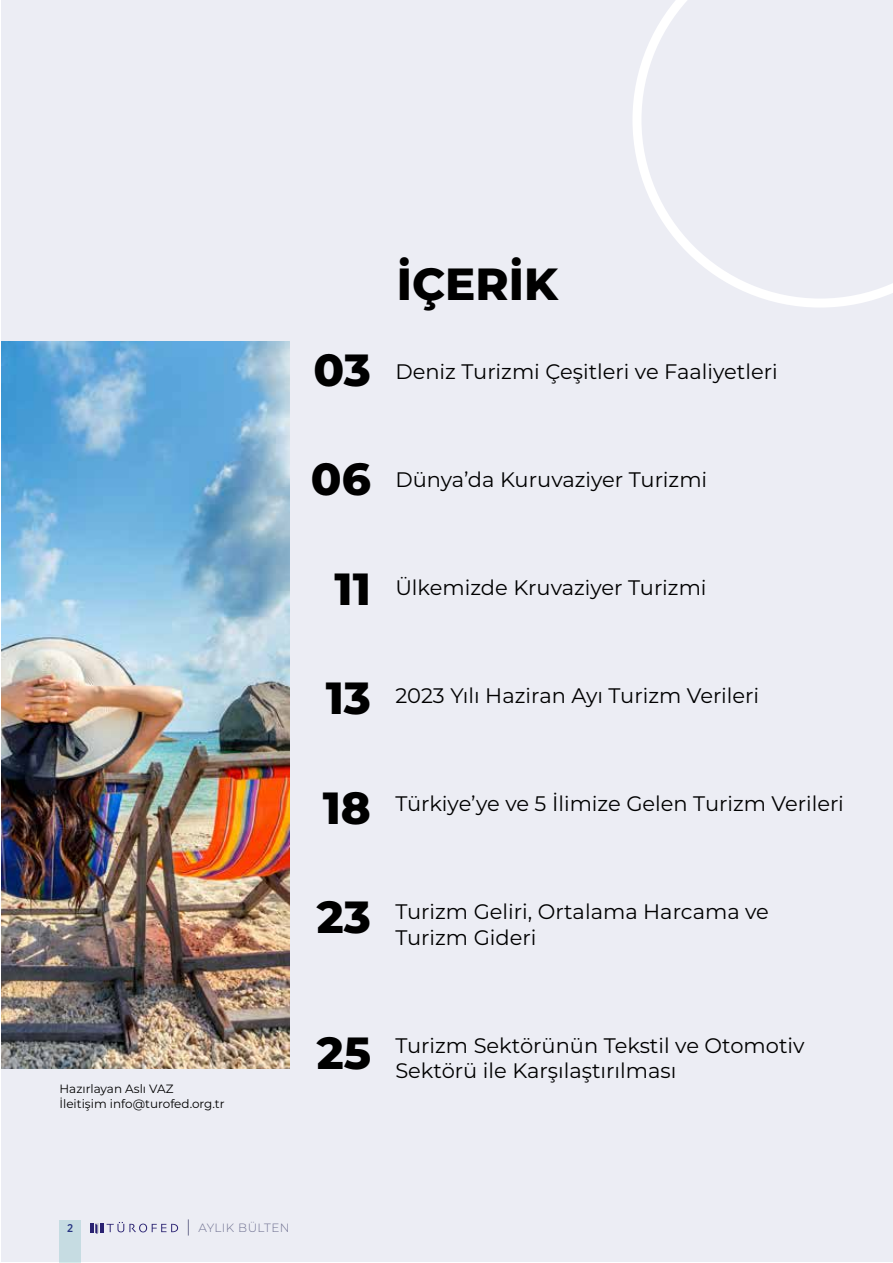
<style>
.page{position:relative;width:893px;height:1263px;background:#fff}
.page>*{position:absolute;margin:0;border:0;box-sizing:border-box;transform-origin:0 0}
.t1{font:800 45px "Montserrat";color:#000}
.t2{font:21px/25.2px "Montserrat";color:#000}
.t3{font:12px/14.4px "Montserrat";color:#000}
.t4{font:300 12px "Montserrat";letter-spacing:.035em;color:#787894}
.t5{font:500 11.25px "Gotham Narrow";color:#283583}
</style>
<div class="page">
<div style="left:60px;top:1220px;width:21px;height:43px;background:#d5eceb"></div>
<div style="left:1px;top:1px;width:891px;height:1261px;background:#ecedf4"></div>
<svg style="left:632px;top:0;width:261px;height:308px"></svg>
<img style="left:1px;top:342px;width:288px;height:727px">
<p class="t3" style="left:60px;top:1081px;width:167px">Hazı rlayan Aslı VAZ<br>İleitişim info@turofed.org.tr</p>
<h1 class="t1" style="left:313px;top:337px;width:59px">03</h1>
<h1 class="t1" style="left:397px;top:251px;width:163px">İÇERİK</h1>
<p class="t2" style="left:395px;top:358px;width:395px">Deni ̇z Turi ̇zmi ̇Çeşi ̇tleri ̇ve Faali ̇yetleri ̇</p>
<h1 class="t1" style="left:311px;top:446px;width:62px">06</h1>
<p class="t2" style="left:395px;top:466px;width:324px">Dünya’da Kuruvazi ̇yer Turi ̇zmi ̇</p>
<h1 class="t1" style="left:335px;top:555px;width:38px">11</h1>
<p class="t2" style="left:395px;top:574px;width:324px">Ülkemizde Kruvazi ̇yer Turi ̇zmi ̇</p>
<h1 class="t1" style="left:326px;top:665px;width:47px">13</h1>
<p class="t2" style="left:395px;top:682px;width:376px">2023 Yı lı Hazi ̇ran Ayı Turi ̇zm Veri ̇leri ̇</p>
<h1 class="t1" style="left:323px;top:774px;width:50px">18</h1>
<p class="t2" style="left:395px;top:790px;width:461px">Türki ̇ye’ye ve 5 İli ̇mi ̇ze Gelen Turi ̇zm Veri ̇leri ̇</p>
<h1 class="t1" style="left:317px;top:884px;width:56px">23</h1>
<p class="t2" style="left:395px;top:898px;width:375px">Turi ̇zm Geli ̇ri, Ortalama Harcama ve<br>Turi ̇zm Gideri</p>
<h1 class="t1" style="left:317px;top:1020px;width:56px">25</h1>
<p class="t2" style="left:395px;top:1032px;width:411px">Turi ̇zm Sektörünün Teksti ̇l ve Otomotiv<br>Sektörü ile Karşı laştı rı lması</p>
<p class="t5" style="left:67px;top:1221px;width:8px">2</p>
<p class="t4" style="left:198px;top:1220px;width:93px">AYLIK BÜLTEN</p>
</div>
